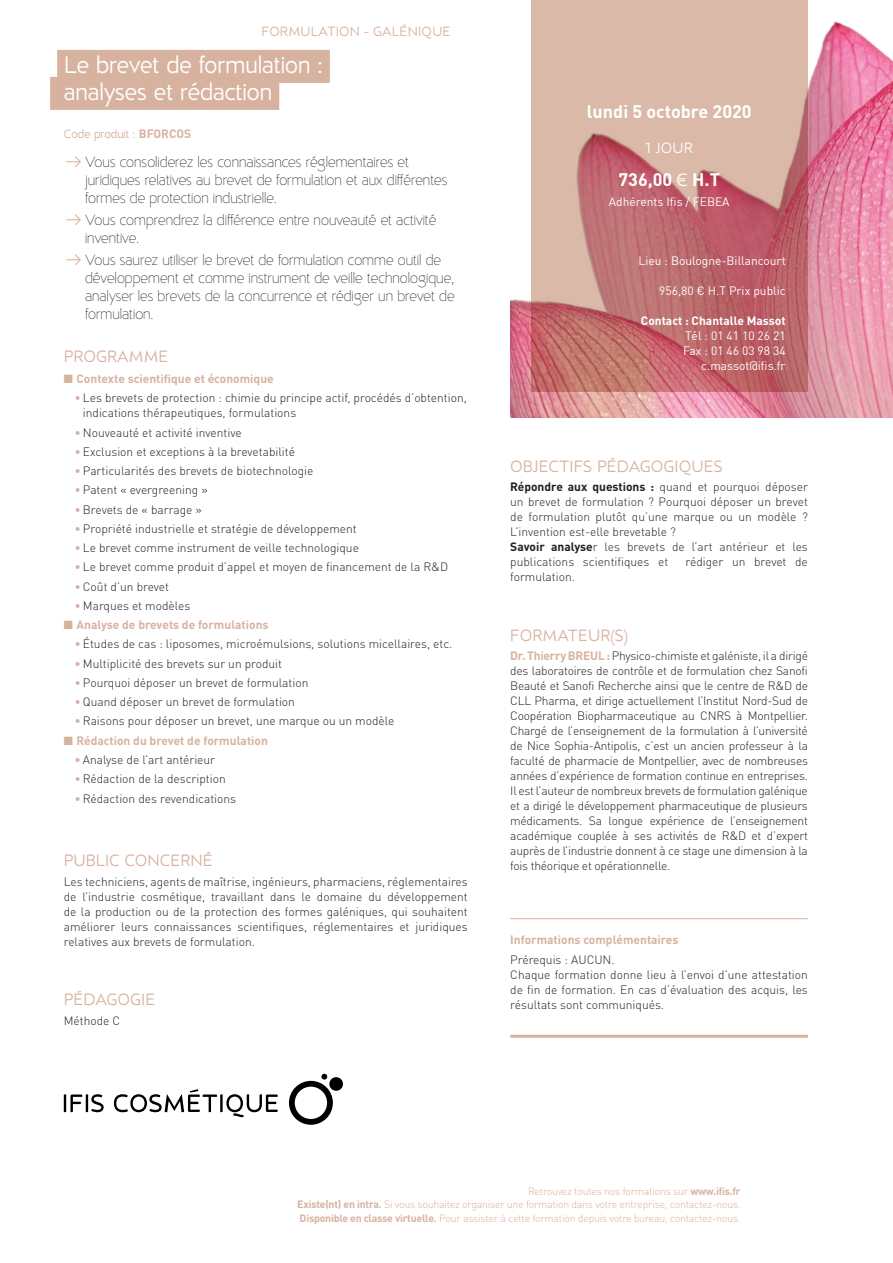
<style>
.page{position:relative;width:893px;height:1263px;background:#fff}
.page>*{position:absolute;margin:0;border:0;box-sizing:border-box;transform-origin:0 0}
.GALENIQUE-Formation{font:24px/27px "D Hanna Soft";color:#fff}
.Bloc_infos___date{font:700 18px "DIN Pro";color:#fff}
.Bloc_infos___tarif{font:700 18px "DIN Pro";color:#fff}
.Défaut___titre{font:16.5px "D Hanna Soft";color:#d7b29f}
.GALENIQUE-Programme{font:16.5px "D Hanna Soft";color:#d7b29f}
.t1{font:100 15px/18px "D Hanna Soft";color:#231f20}
.Bloc_infos___durée{font:15px "D Hanna Soft";color:#fff}
.Chapitre{font:13.5px "D Hanna Soft";letter-spacing:.01em;color:#d7b29f}
.Infos_Compl___paragr{font:300 12px/15px "DIN Pro";color:#231f20;text-align:justify}
.GALENIQUE-Infos_Comp{font:700 12px "DIN Pro";color:#d7b29f}
.Bloc_infos___coordon{font:12px "DIN";color:#fff}
.Bloc_infos___lieu{font:12px "DIN";color:#fff}
.Bloc_infos___autres{font:700 12px "DIN Pro";color:#fff}
.Bloc_infos___autres-2{font:12px "DIN";color:#fff}
.GALENIQUE-Code_produ{font:12px "D Hanna Soft";color:#d7b29f}
.Bloc_infos___adhéren{font:12px "DIN";color:#fff}
.Défaut___paragraphe{font:300 12px "DIN Pro";color:#231f20}
.t2{font:300 10.5px/13.5px "DIN Pro";letter-spacing:-.02em;color:#d7b29f;text-align:right}
.s1{font-family:"DIN Pro";font-weight:700}
.s2{font-family:"Netto Icons OT";font-weight:400;color:#d7b29f}
.s3{color:#d7b29f}
.s4{font-family:"D Hanna Soft";font-weight:400}
.s5{font-family:"DIN Pro"}
.s6{font-weight:700}
.s7{font-weight:700;color:#d7b29f}
</style>
<div class="page">
<img style="left:510px;top:21px;width:383px;height:396px">
<svg style="left:531px;top:0;width:277px;height:392px"></svg>
<div style="left:57px;top:50px;width:7px;height:33px;background:#d7b29f"></div>
<div style="left:50px;top:77px;width:14px;height:33px;background:#d7b29f"></div>
<hr style="left:510px;top:918px;width:298px;height:1px;background:#d7b29f">
<hr style="left:510px;top:1035px;width:298px;height:3px;background:#d7b29f">
<div style="left:64px;top:50px;width:266px;height:33px;background:#d7b29f"></div>
<div style="left:64px;top:77px;width:215px;height:33px;background:#d7b29f"></div>
<svg style="left:289px;top:1074px;width:44px;height:51px"></svg>
<div style="left:329px;top:1077px;width:14px;height:14px;background:#000001;border-radius:50%"></div>
<svg style="left:64px;top:1094px;width:40px;height:18px"></svg>
<hr style="left:220px;top:1094px;width:3px;height:18px;background:#000001">
<svg style="left:226px;top:1094px;width:52px;height:23px"></svg>
<svg style="left:114px;top:1089px;width:103px;height:23px"></svg>
<p class="Chapitre" style="left:262px;top:23px;width:191px">FORMULATION - GALÉNIQUE</p>
<p class="GALENIQUE-Formation" style="left:64px;top:52px;width:261px">Le brevet de formulation : analyses et rédaction</p>
<p class="GALENIQUE-Code_produ" style="left:64px;top:126px;width:129px">Code produit : <span class="s1">BFORCOS</span></p>
<p class="t1" style="left:85px;top:153px;width:364px;text-indent:-21px"><span class="s2">A</span>Vous consoliderez les connaissances réglementaires et juridiques relatives au brevet de formulation et aux différentes formes de protection industrielle.</p>
<p class="t1" style="left:85px;top:211px;width:353px;text-indent:-21px"><span class="s2">A</span>Vous comprendrez la différence entre nouveauté et activité inventive.</p>
<p class="t1" style="left:85px;top:251px;width:371px;text-indent:-21px"><span class="s2">A</span>Vous saurez utiliser le brevet de formulation comme outil de développement et comme instrument de veille technologique, analyser les brevets de la concurrence et rédiger un brevet de formulation.</p>
<p class="GALENIQUE-Programme" style="left:64px;top:346px;width:106px">PROGRAMME</p>
<p class="GALENIQUE-Infos_Comp" style="left:64px;top:369px;width:211px">■ Contexte scientifique et économique</p>
<p class="Infos_Compl___paragr" style="left:83px;top:389px;width:385px;text-indent:-9px"><span class="s3">•</span> Les brevets de protection : chimie du principe actif, procédés d’obtention, indications thérapeutiques, formulations</p>
<p class="Infos_Compl___paragr" style="left:74px;top:424px;width:169px"><span class="s3">•</span> Nouveauté et activité inventive</p>
<p class="Infos_Compl___paragr" style="left:74px;top:443px;width:222px"><span class="s3">•</span> Exclusion et exceptions à la brevetabilité</p>
<p class="Infos_Compl___paragr" style="left:74px;top:462px;width:241px"><span class="s3">•</span> Particularités des brevets de biotechnologie</p>
<p class="Infos_Compl___paragr" style="left:74px;top:481px;width:135px"><span class="s3">•</span> Patent « evergreening »</p>
<p class="Infos_Compl___paragr" style="left:74px;top:501px;width:129px"><span class="s3">•</span> Brevets de « barrage »</p>
<p class="Infos_Compl___paragr" style="left:74px;top:520px;width:284px"><span class="s3">•</span> Propriété industrielle et stratégie de développement</p>
<p class="Infos_Compl___paragr" style="left:74px;top:539px;width:286px"><span class="s3">•</span> Le brevet comme instrument de veille technologique</p>
<p class="Infos_Compl___paragr" style="left:74px;top:559px;width:375px"><span class="s3">•</span> Le brevet comme produit d’appel et moyen de financement de la R&amp;D</p>
<p class="Infos_Compl___paragr" style="left:74px;top:578px;width:96px"><span class="s3">•</span> Coût d’un brevet</p>
<p class="Infos_Compl___paragr" style="left:74px;top:597px;width:117px"><span class="s3">•</span> Marques et modèles</p>
<p class="GALENIQUE-Infos_Comp" style="left:64px;top:615px;width:206px">■ Analyse de brevets de formulations</p>
<p class="Infos_Compl___paragr" style="left:74px;top:636px;width:379px"><span class="s3">•</span> Études de cas : liposomes, microémulsions, solutions micellaires, etc.</p>
<p class="Infos_Compl___paragr" style="left:74px;top:655px;width:209px"><span class="s3">•</span> Multiplicité des brevets sur un produit</p>
<p class="Infos_Compl___paragr" style="left:74px;top:674px;width:236px"><span class="s3">•</span> Pourquoi déposer un brevet de formulation</p>
<p class="Infos_Compl___paragr" style="left:74px;top:693px;width:222px"><span class="s3">•</span> Quand déposer un brevet de formulation</p>
<p class="Infos_Compl___paragr" style="left:74px;top:713px;width:322px"><span class="s3">•</span> Raisons pour déposer un brevet, une marque ou un modèle</p>
<p class="GALENIQUE-Infos_Comp" style="left:64px;top:730px;width:206px">■ Rédaction du brevet de formulation</p>
<p class="Infos_Compl___paragr" style="left:74px;top:751px;width:142px"><span class="s3">•</span> Analyse de l’art antérieur</p>
<p class="Infos_Compl___paragr" style="left:74px;top:770px;width:153px"><span class="s3">•</span> Rédaction de la description</p>
<p class="Infos_Compl___paragr" style="left:74px;top:790px;width:163px"><span class="s3">•</span> Rédaction des revendications</p>
<p class="Défaut___titre" style="left:64px;top:850px;width:151px">PUBLIC CONCERNÉ</p>
<p class="Infos_Compl___paragr" style="left:64px;top:873px;width:405px">Les techniciens, agents de maîtrise, ingénieurs, pharmaciens, réglementaires de l’industrie cosmétique, travaillant dans le domaine du développement de la production ou de la protection des formes galéniques, qui souhaitent améliorer leurs connaissances scientifiques, réglementaires et juridiques relatives aux brevets de formulation.</p>
<p class="Défaut___titre" style="left:64px;top:989px;width:93px">PÉDAGOGIE</p>
<p class="Défaut___paragraphe" style="left:64px;top:1011px;width:58px">Méthode C</p>
<p class="Bloc_infos___date" style="left:587px;top:96px;width:166px">lundi 5 octobre 2020</p>
<p class="Bloc_infos___durée" style="left:645px;top:138px;width:49px">1 JOUR</p>
<p class="Bloc_infos___tarif" style="left:618px;top:165px;width:103px">736,00 <span class="s4">€</span> H.T</p>
<p class="Bloc_infos___adhéren" style="left:609px;top:194px;width:122px">Adhérents Ifis / FEBEA</p>
<p class="Bloc_infos___lieu" style="left:638px;top:253px;width:149px">Lieu : Boulogne-Billancourt</p>
<p class="Bloc_infos___autres-2" style="left:659px;top:283px;width:128px">956,80 <span class="s5">€</span> H.T Prix public</p>
<p class="Bloc_infos___autres" style="left:641px;top:311px;width:146px">Contact : Chantalle Massot</p>
<p class="Bloc_infos___coordon" style="left:685px;top:328px;width:102px">Tél : 01 41 10 26 21</p>
<p class="Bloc_infos___coordon" style="left:683px;top:343px;width:104px">Fax : 01 46 03 98 34</p>
<p class="Bloc_infos___coordon" style="left:701px;top:358px;width:86px">c.massot@ifis.fr</p>
<p class="Défaut___titre" style="left:510px;top:456px;width:214px">OBJECTIFS PÉDAGOGIQUES</p>
<p class="Infos_Compl___paragr" style="left:510px;top:478px;width:299px"><span class="s6">Répondre aux questions :</span> quand et pourquoi déposer un brevet de formulation ? Pourquoi déposer un brevet de formulation plutôt qu’une marque ou un modèle ?<br>L’invention est-elle brevetable ?</p>
<p class="Infos_Compl___paragr" style="left:510px;top:538px;width:299px"><span class="s6">Savoir analyse</span>r les brevets de l’art antérieur et les publications scientifiques et</p>
<p class="Infos_Compl___paragr" style="left:685px;top:553px;width:124px">rédiger un brevet de</p>
<p class="Infos_Compl___paragr" style="left:510px;top:568px;width:66px">formulation.</p>
<p class="Défaut___titre" style="left:510px;top:625px;width:119px">FORMATEUR(S)</p>
<p class="Infos_Compl___paragr" style="left:510px;top:647px;width:299px"><span class="s7">Dr. Thierry BREUL :</span> Physico-chimiste et galéniste, il a dirigé des laboratoires de contrôle et de formulation chez Sanofi Beauté et Sanofi Recherche ainsi que le centre de R&amp;D de CLL Pharma, et dirige actuellement l’Institut Nord-Sud de Coopération Biopharmaceutique au CNRS à Montpellier.<br>Chargé de l’enseignement de la formulation à l’université de Nice Sophia-Antipolis, c’est un ancien professeur à la faculté de pharmacie de Montpellier, avec de nombreuses années d’expérience de formation continue en entreprises.<br>Il est l’auteur de nombreux brevets de formulation galénique et a dirigé le développement pharmaceutique de plusieurs médicaments. Sa longue expérience de l’enseignement académique couplée à ses activités de R&amp;D et d’expert auprès de l’industrie donnent à ce stage une dimension à la fois théorique et opérationnelle.</p>
<p class="GALENIQUE-Infos_Comp" style="left:510px;top:930px;width:170px">Informations complémentaires</p>
<p class="Infos_Compl___paragr" style="left:510px;top:951px;width:106px">Prérequis : AUCUN.</p>
<p class="Infos_Compl___paragr" style="left:510px;top:966px;width:299px">Chaque formation donne lieu à l’envoi d’une attestation de fin de formation. En cas d’évaluation des acquis, les résultats sont communiqués.</p>
<p class="t2" style="left:297px;top:1183px;width:445px">Retrouvez toutes nos formations sur <span class="s6">www.ifis.fr<br>Existe(nt) en intra.</span> Si vous souhaitez organiser une formation dans votre entreprise, contactez-nous.</p>
<p class="t2" style="left:300px;top:1210px;width:443px"><span class="s6">Disponible en classe virtuelle.</span> Pour assister à cette formation depuis votre bureau, contactez-nous.</p>
</div>
